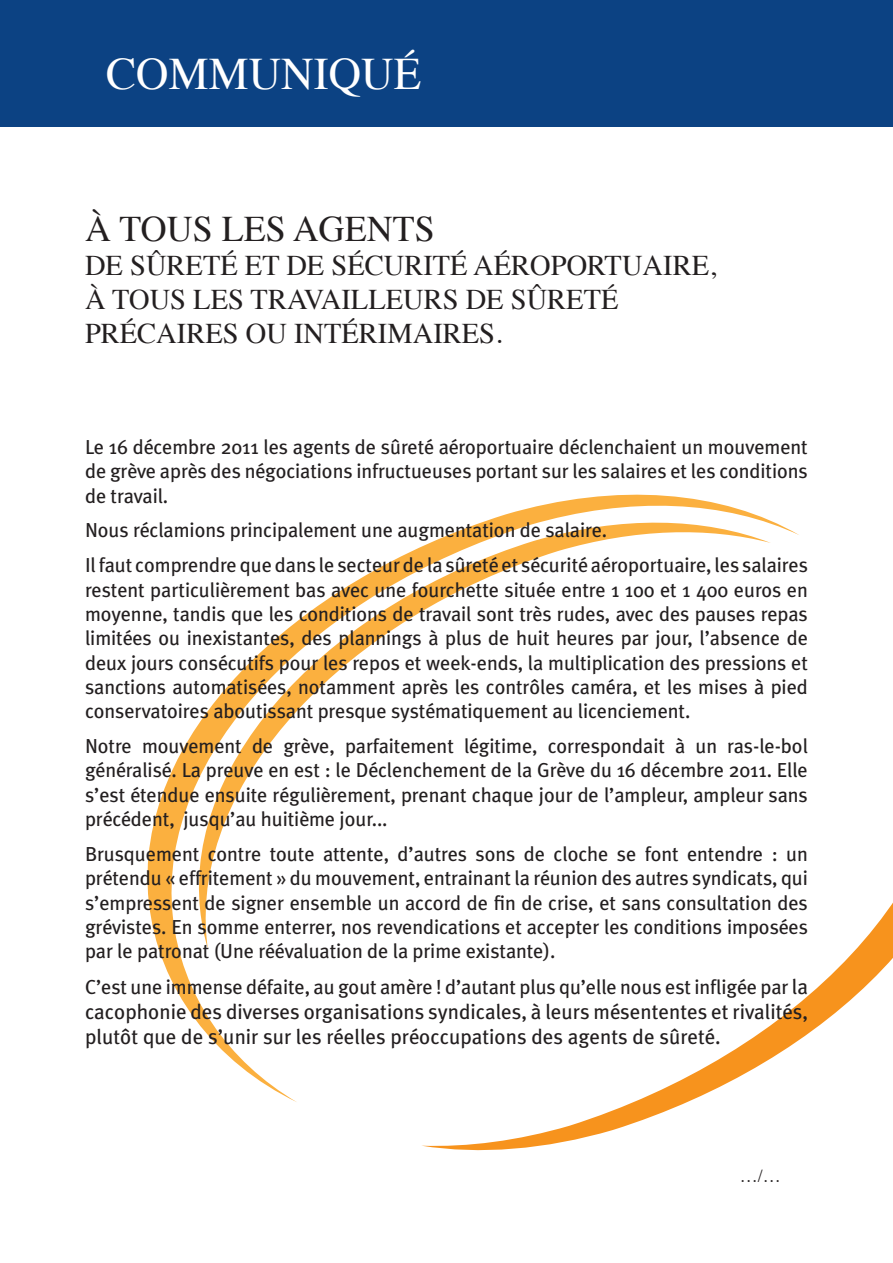
<style>
.page{position:relative;width:893px;height:1263px;background:#fff}
.page>*{position:absolute;margin:0;border:0;box-sizing:border-box;transform-origin:0 0}
.t1{font:45px "Times";color:#fff}
.t2{font:36px "Times";color:#231f20}
.t3{font:28.5px/34.2px "Times";color:#231f20}
.t4{font:21px/25.2px "Meta Plus";color:#231f20}
.t5{font:20.25px/24.3px "Meta Plus";letter-spacing:-.005em;color:#231f20;text-align:justify}
.t6{font:18px "Times";color:#231f20}
.s1{font-size:21px}
</style>
<div class="page">
<div style="left:0;top:0;width:893px;height:127px;background:#0c4283"></div>
<svg style="left:147px;top:494px;width:652px;height:608px"></svg>
<svg style="left:184px;top:515px;width:587px;height:434px"></svg>
<svg style="left:421px;top:578px;width:472px;height:573px"></svg>
<p class="t1" style="left:106px;top:32px;width:316px">COMMUNIQUÉ</p>
<p class="t2" style="left:85px;top:195px;width:351px">À TOUS LES AGENTS</p>
<p class="t3" style="left:85px;top:246px;width:633px">DE SÛRETÉ ET DE SÉCURITÉ AÉROPORTUAIRE,</p>
<p class="t3" style="left:85px;top:280px;width:535px">À TOUS LES TRAVAILLEURS DE SÛRETÉ<br>PRÉCAIRES OU INTÉRIMAIRES.</p>
<p class="t5" style="left:85px;top:435px;width:724px">Le 16 décembre 2011 les agents de sûreté aéroportuaire déclenchaient un mouvement de grève après des négociations infructueuses portant sur les salaires et les conditions de travail.</p>
<p class="t5" style="left:85px;top:518px;width:524px">Nous réclamions principalement une augmentation de salaire.</p>
<p class="t5" style="left:85px;top:553px;width:724px">Il faut comprendre que dans le secteur de la sûreté et sécurité aéroportuaire, les salaires restent particulièrement bas avec une fourchette située entre 1 100 et 1 400 euros en moyenne, tandis que les conditions de travail sont très rudes, avec des pauses repas limitées ou inexistantes, des plannings à plus de huit heures par jour, l’absence de deux jours consécutifs pour les repos et week-ends, la multiplication des pressions et sanctions automatisées, notamment après les contrôles caméra, et les mises à pied conservatoires aboutissant presque systématiquement au licenciement.</p>
<p class="t5" style="left:85px;top:734px;width:724px">Notre mouvement de grève, parfaitement légitime, correspondait à un ras-le-bol généralisé. La preuve en est : le Déclenchement de la Grève du 16 décembre 2011. Elle s’est étendue ensuite régulièrement, prenant chaque jour de l’ampleur, ampleur sans précédent, jusqu’au huitième jour...</p>
<p class="t5" style="left:85px;top:842px;width:724px">Brusquement contre toute attente, d’autres sons de cloche se font entendre : un prétendu « effritement » du mouvement, entrainant la réunion des autres syndicats, qui s’empressent de signer ensemble un accord de fin de crise, et sans consultation des grévistes. En somme enterrer, nos revendications et accepter les conditions imposées par le patronat (Une réévaluation de la prime existante).</p>
<p class="t5" style="left:85px;top:975px;width:724px">C’est une immense défaite, au gout amère ! d’autant plus qu’elle nous est infligée par <span class="s1">la</span></p>
<p class="t4" style="left:85px;top:999px;width:724px">cacophonie des diverses organisations syndicales, à leurs mésententes et rivalités, plutôt que de s’unir sur les réelles préoccupations des agents de sûreté.</p>
<p class="t6" style="left:740px;top:1158px;width:43px">…/…</p>
</div>
